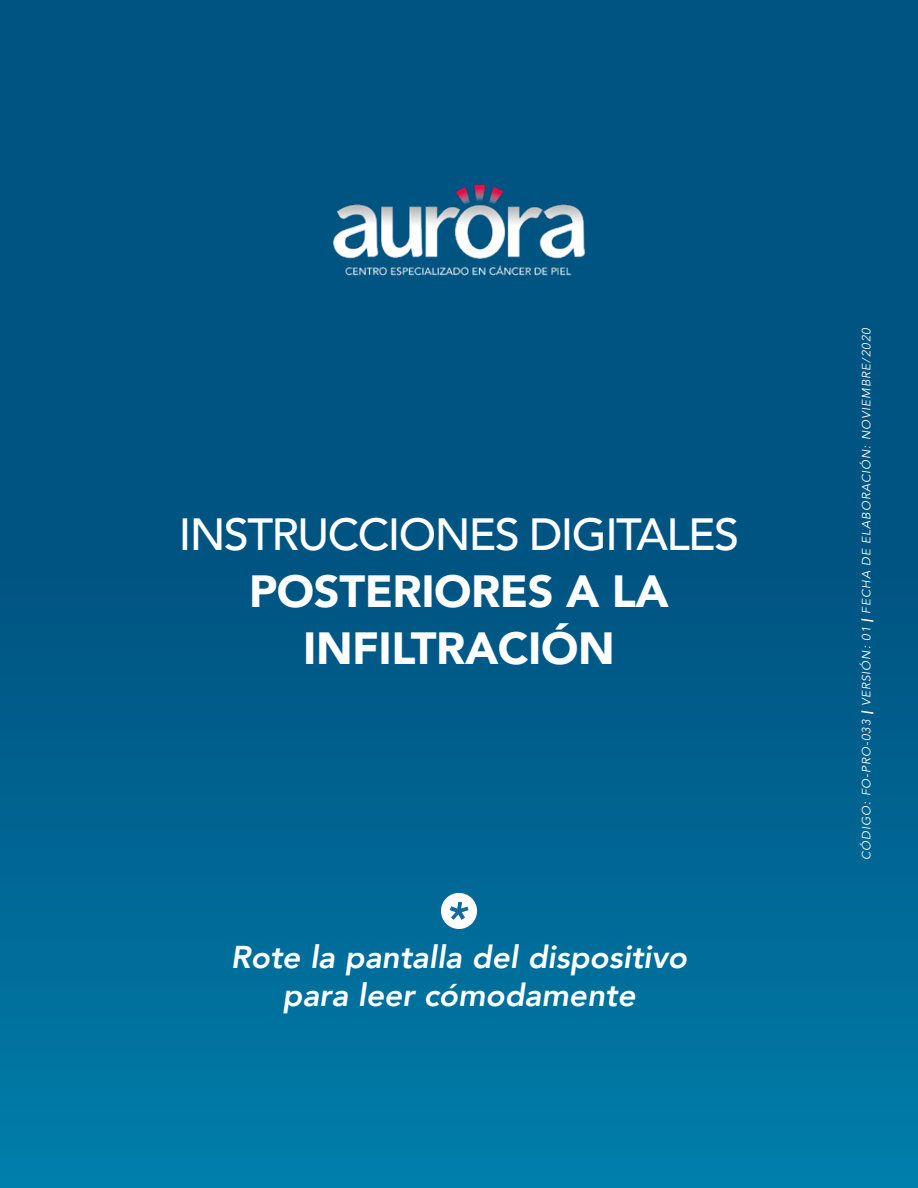
<style>
.page{position:relative;width:918px;height:1188px;background:#fff}
.page>*{position:absolute;margin:0;border:0;box-sizing:border-box;transform-origin:0 0}
.t1{font:900 45px/57px "Avenir";letter-spacing:-.01em;color:#fff;text-align:center}
.t2{font:500 45px "Avenir";letter-spacing:-.035em;color:#fff}
.t3{font:italic 800 31.5px/37.8px "Avenir";color:#fff;text-align:center}
.t4{font:italic 12px "Avenir";letter-spacing:.07em;color:#fff}
.s1{font-weight:900}
</style>
<div class="page">
<div style="left:0;top:0;width:918px;height:1188px;background:linear-gradient(to bottom,#004a78,#0074a1)"></div>
<img style="left:328px;top:182px;width:262px;height:95px">
<div style="left:441px;top:893px;width:36px;height:36px;background:#fff;border-radius:50%"></div>
<svg style="left:450px;top:902px;width:18px;height:18px"></svg>
<h1 class="t2" style="left:179px;top:496px;width:562px">INSTRUCCIONES DIGITALES</h1>
<h1 class="t1" style="left:249px;top:562px;width:421px">POSTERIORES A LA<br>INFILTRACIÓN</h1>
<h2 class="t3" style="left:231px;top:938px;width:458px">Rote la pantalla del dispositivo para leer cómodamente</h2>
<p class="t4" style="left:859px;top:860px;width:534px;rotate:-90deg">CÓDIGO: FO-PRO-033 <span class="s1">|</span> VERSIÓN: 01 <span class="s1">|</span> FECHA DE ELABORACIÓN: NOVIEMBRE/2020</p>
</div>
